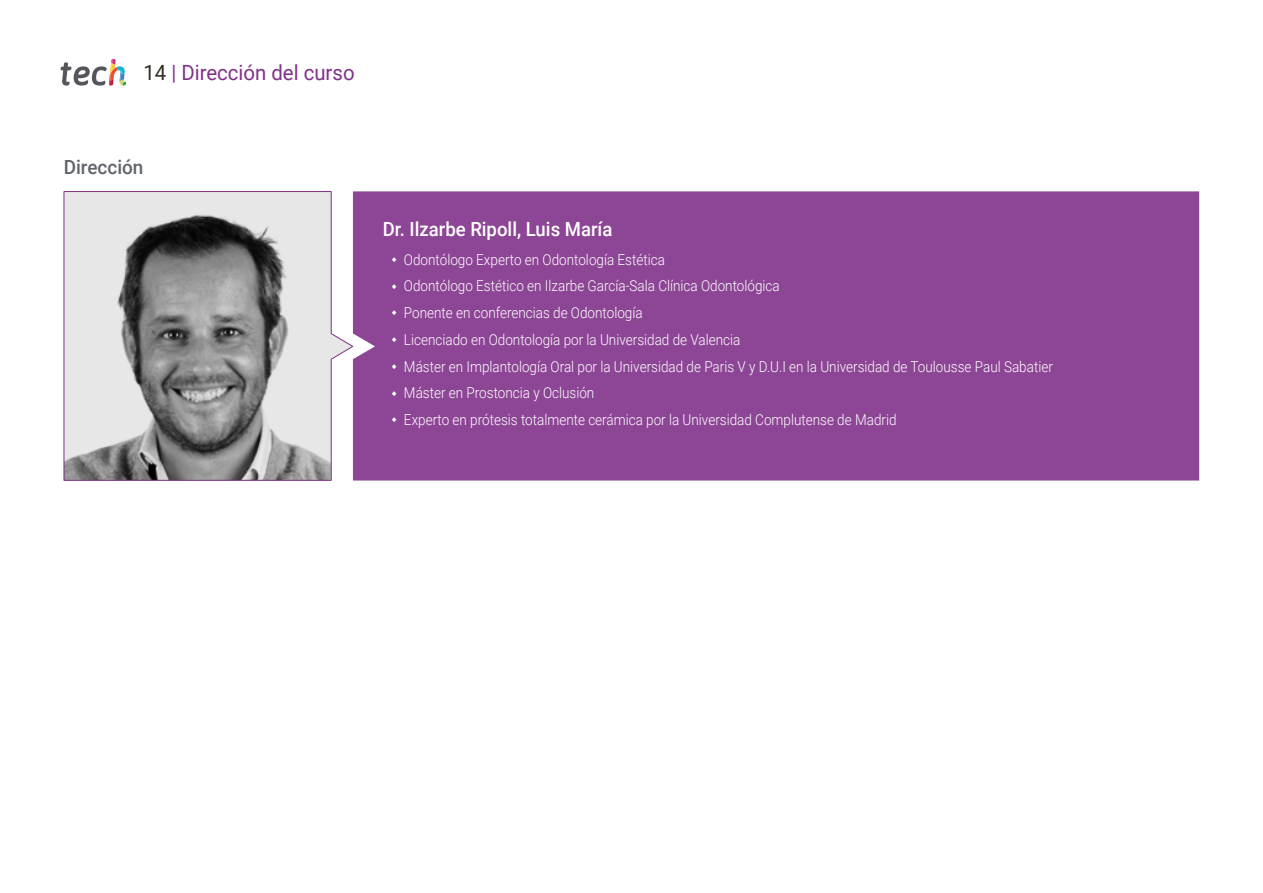
<style>
.page{position:relative;width:1263px;height:893px;background:#fff}
.page>*{position:absolute;margin:0;border:0;box-sizing:border-box;transform-origin:0 0}
.t1{font:21px "Roboto";color:#813089}
.t2{font:500 19.5px "Roboto";color:#fff;scale:.95 1}
.t3{font:500 19.5px "Roboto";color:#61646a}
.t4{font:300 15px/26.7px "Roboto";color:#fff;scale:.9 1}
.s1{color:#312e20}
</style>
<div class="page">
<div style="left:353px;top:191px;width:846px;height:290px;background:#8d4595"></div>
<svg style="left:64px;top:191px;width:289px;height:290px;background:#b0afb0"></svg>
<svg style="left:61px;top:59px;width:65px;height:27px"></svg>
<svg style="left:392px;top:257px;width:5px;height:5px"></svg>
<svg style="left:392px;top:284px;width:5px;height:5px"></svg>
<svg style="left:392px;top:310px;width:5px;height:5px"></svg>
<svg style="left:392px;top:337px;width:5px;height:5px"></svg>
<svg style="left:392px;top:364px;width:5px;height:5px"></svg>
<svg style="left:392px;top:391px;width:5px;height:5px"></svg>
<svg style="left:392px;top:417px;width:5px;height:5px"></svg>
<h1 class="t1" style="left:144px;top:57px;width:213px"><span class="s1">14</span> | Dirección del curso</h1>
<h2 class="t3" style="left:64px;top:154px;width:81px">Dirección</h2>
<h2 class="t2" style="left:383px;top:215px;width:243px">Dr. Ilzarbe Ripoll, Luis María</h2>
<p class="t4" style="left:404px;top:245px;width:722px">Odontólogo Experto en Odontología Estética<br>Odontólogo Estético en Ilzarbe García-Sala Clínica Odontológica<br>Ponente en conferencias de Odontología<br>Licenciado en Odontología por la Universidad de Valencia<br>Máster en Implantología Oral por la Universidad de Paris V y D.U.I en la Universidad de Toulousse Paul Sabatier Máster en Prostoncia y Oclusión<br>Experto en prótesis totalmente cerámica por la Universidad Complutense de Madrid</p>
</div>
